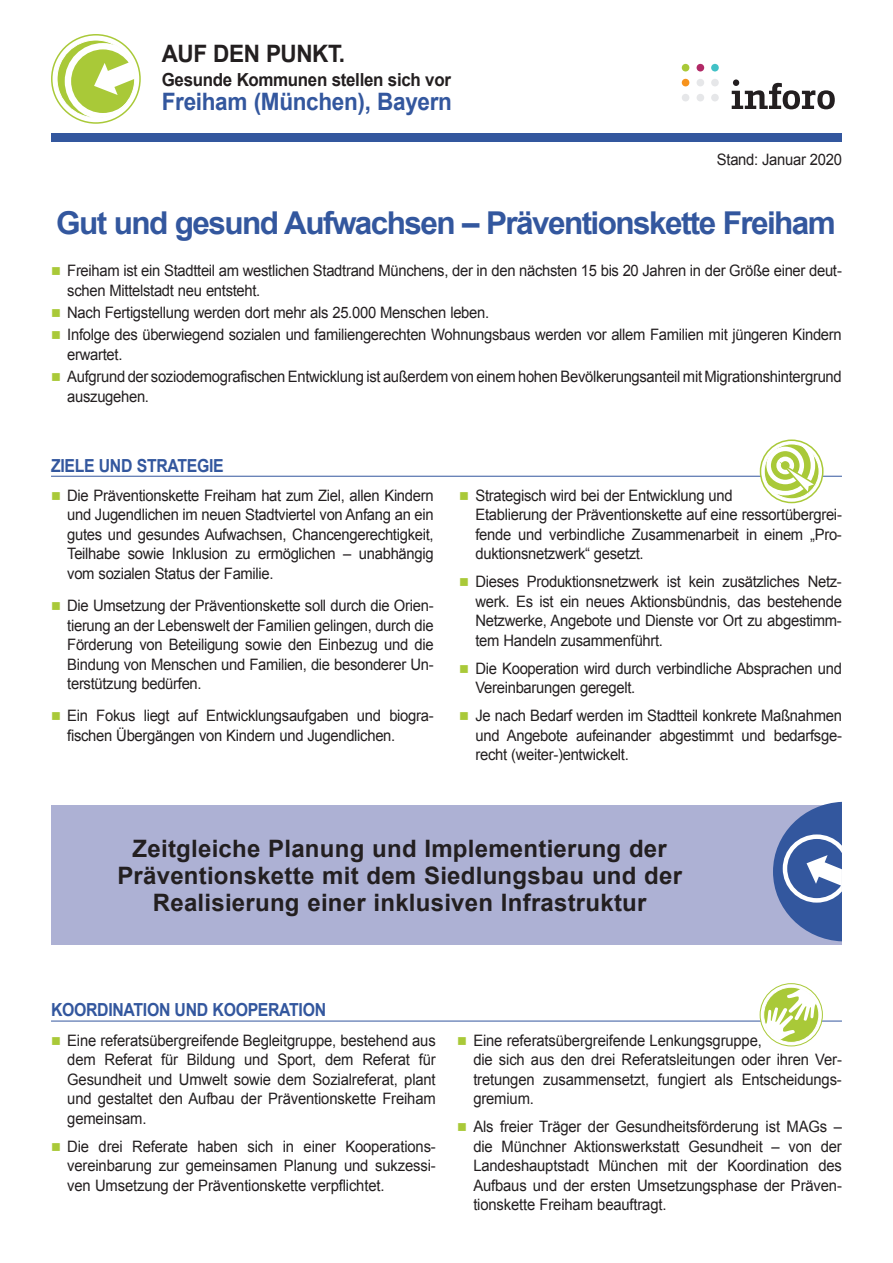
<style>
.page{position:relative;width:893px;height:1263px;background:#fff}
.page>*{position:absolute;margin:0;border:0;box-sizing:border-box;transform-origin:0 0}
.t1{font:700 31.5px "Arial";letter-spacing:-.05em;color:#33579e}
.t2{font:700 24px/27px "Arial";letter-spacing:.01em;color:#231f20;text-align:center}
.t3{font:700 24px "Arial";letter-spacing:-.015em;color:#33579e;scale:.94 1}
.t4{font:700 24px "Arial";letter-spacing:.01em;color:#231f20;scale:.94 1}
.t5{font:700 18px "Arial";letter-spacing:-.02em;color:#33579e;scale:.88 1}
.t6{font:700 18px "Arial";letter-spacing:-.02em;color:#231f20;scale:.94 1}
.t7{font:15.75px/19.5px "Arial";letter-spacing:-.02em;color:#231f20;scale:.94 1}
.s1{color:#a9c938}
</style>
<div class="page">
<div style="left:51px;top:133px;width:791px;height:8px;background:#33579e"></div>
<hr style="left:51px;top:1021px;width:791px;height:1px;background:#33579e">
<svg style="left:760px;top:984px;width:62px;height:62px"></svg>
<div style="left:760px;top:983px;width:63px;height:63px;border:1px solid #a9c938;border-radius:50%"></div>
<svg style="left:763px;top:987px;width:56px;height:55px"></svg>
<div style="left:763px;top:987px;width:56px;height:55px;border:1px solid #fff;border-radius:50%"></div>
<svg style="left:52px;top:35px;width:88px;height:88px"></svg>
<div style="left:51px;top:34px;width:90px;height:90px;border:2px solid #a9c938;border-radius:50%"></div>
<svg style="left:62px;top:40px;width:73px;height:78px"></svg>
<div style="left:57px;top:40px;width:78px;height:78px;border:1px solid #fff;border-radius:50%"></div>
<div style="left:51px;top:805px;width:791px;height:140px;background:#adb1d4"></div>
<svg style="left:773px;top:802px;width:69px;height:139px"></svg>
<hr style="left:51px;top:476px;width:791px;height:1px;background:#33579e">
<svg style="left:760px;top:440px;width:63px;height:62px"></svg>
<div style="left:760px;top:439px;width:63px;height:64px;border:2px solid #a9c938;border-radius:50%"></div>
<svg style="left:764px;top:444px;width:55px;height:54px"></svg>
<div style="left:764px;top:444px;width:55px;height:55px;border:1px solid #fff;border-radius:50%"></div>
<svg style="left:732px;top:79px;width:103px;height:30px"></svg>
<svg style="left:682px;top:64px;width:7px;height:7px"></svg>
<svg style="left:682px;top:79px;width:7px;height:7px"></svg>
<svg style="left:682px;top:94px;width:7px;height:7px"></svg>
<svg style="left:697px;top:64px;width:7px;height:7px"></svg>
<svg style="left:697px;top:79px;width:7px;height:7px"></svg>
<svg style="left:697px;top:94px;width:7px;height:7px"></svg>
<svg style="left:711px;top:64px;width:8px;height:7px"></svg>
<svg style="left:711px;top:79px;width:8px;height:7px"></svg>
<svg style="left:711px;top:94px;width:8px;height:7px"></svg>
<h2 class="t4" style="left:162px;top:38px;width:72px">Auf den</h2>
<h2 class="t4" style="left:266px;top:38px;width:86px">Punkt.</h2>
<p class="t6" style="left:162px;top:68px;width:309px">Gesunde Kommunen stellen sich vor</p>
<h2 class="t3" style="left:162px;top:86px;width:310px">Freiham (München), Bayern</h2>
<p class="t7" style="left:717px;top:149px;width:134px">Stand: Januar 2020</p>
<h1 class="t1" style="left:56px;top:203px;width:781px">Gut und gesund Aufwachsen – Präventionskette Freiham</h1>
<p class="t7" style="left:67px;top:261px;width:826px;text-indent:-16px"><span class="s1">■</span> Freiham ist ein Stadtteil am westlichen Stadtrand Münchens, der in den nächsten 15 bis 20 Jahren in der Größe einer deut&shy;schen Mittelstadt neu entsteht.</p>
<p class="t7" style="left:51px;top:303px;width:468px"><span class="s1">■</span> Nach Fertigstellung werden dort mehr als 25.000 Menschen leben.</p>
<p class="t7" style="left:67px;top:325px;width:825px;text-indent:-16px"><span class="s1">■</span> Infolge des überwiegend sozialen und familiengerechten Wohnungsbaus werden vor allem Familien mit jüngeren Kindern erwartet.</p>
<p class="t7" style="left:67px;top:367px;width:825px;text-indent:-16px"><span class="s1">■</span> Aufgrund der soziodemografischen Entwicklung ist außerdem von einem hohen Bevölkerungsanteil mit Migrationshintergrund auszugehen.</p>
<p class="t5" style="left:51px;top:453px;width:121px">Ziele und Strategie</p>
<p class="t7" style="left:67px;top:486px;width:391px;text-align:justify;text-indent:-16px"><span class="s1">■</span> Die Präventionskette Freiham hat zum Ziel, allen Kindern und Jugendlichen im neuen Stadtviertel von Anfang an ein gutes und gesundes Aufwachsen, Chancengerechtigkeit, Teilhabe sowie Inklusion zu ermöglichen – unabhängig vom sozialen Status der Familie.</p>
<p class="t7" style="left:67px;top:596px;width:391px;text-align:justify;text-indent:-16px"><span class="s1">■</span> Die Umsetzung der Präventionskette soll durch die Orien&shy;tierung an der Lebenswelt der Familien gelingen, durch die Förderung von Beteiligung sowie den Einbezug und die Bindung von Menschen und Familien, die besonderer Un&shy;terstützung bedürfen.</p>
<p class="t7" style="left:67px;top:706px;width:391px;text-indent:-16px"><span class="s1">■</span> Ein Fokus liegt auf Entwicklungsaufgaben und biogra&shy;fischen Übergängen von Kindern und Jugendlichen.</p>
<p class="t7" style="left:475px;top:486px;width:391px;text-indent:-16px"><span class="s1">■</span> Strategisch wird bei der Entwicklung und<br>Etablierung der Präventionskette auf eine ressortübergrei&shy;fende und verbindliche Zusammenarbeit in einem „Pro&shy;duktionsnetzwerk“ gesetzt.</p>
<p class="t7" style="left:475px;top:572px;width:391px;text-align:justify;text-indent:-16px"><span class="s1">■</span> Dieses Produktionsnetzwerk ist kein zusätzliches Netz&shy;werk. Es ist ein neues Aktionsbündnis, das bestehende Netzwerke, Angebote und Dienste vor Ort zu abgestimm&shy;tem Handeln zusammenführt.</p>
<p class="t7" style="left:475px;top:659px;width:391px;text-indent:-16px"><span class="s1">■</span> Die Kooperation wird durch verbindliche Absprachen und<br>Vereinbarungen geregelt.</p>
<p class="t7" style="left:475px;top:706px;width:391px;text-align:justify;text-indent:-16px"><span class="s1">■</span> Je nach Bedarf werden im Stadtteil konkrete Maßnahmen und Angebote aufeinander abgestimmt und bedarfsge&shy;recht (weiter-)entwickelt.</p>
<h2 class="t2" style="left:117px;top:836px;width:566px">Zeitgleiche Planung und Implementierung der<br>Präventionskette mit dem Siedlungsbau und der<br>Realisierung einer inklusiven Infrastruktur</h2>
<p class="t5" style="left:51px;top:998px;width:314px">KOORDINATION und KOOPERATION</p>
<p class="t7" style="left:67px;top:1031px;width:394px;text-align:justify;text-indent:-16px"><span class="s1">■</span> Eine referatsübergreifende Begleitgruppe, bestehend aus dem Referat für Bildung und Sport, dem Referat für Gesundheit und Umwelt sowie dem Sozialreferat, plant und gestaltet den Aufbau der Präventionskette Freiham gemeinsam.</p>
<p class="t7" style="left:67px;top:1137px;width:394px;text-align:justify;text-indent:-16px"><span class="s1">■</span> Die drei Referate haben sich in einer Kooperations&shy;vereinbarung zur gemeinsamen Planung und sukzessi&shy;ven Umsetzung der Präventionskette verpflichtet.</p>
<p class="t7" style="left:473px;top:1031px;width:394px;text-indent:-16px"><span class="s1">■</span> Eine referatsübergreifende Lenkungsgruppe,<br>die sich aus den drei Referatsleitungen oder ihren Ver&shy;tretungen zusammensetzt, fungiert als Entscheidungs&shy;gremium.</p>
<p class="t7" style="left:473px;top:1117px;width:394px;text-indent:-16px"><span class="s1">■</span> Als freier Träger der Gesundheitsförderung ist MAGs – die Münchner Aktionswerkstatt Gesundheit – von der Landeshauptstadt München mit der Koordination des Aufbaus und der ersten Umsetzungsphase der Präven--- tionskette Freiham beauftragt.</p>
</div>
